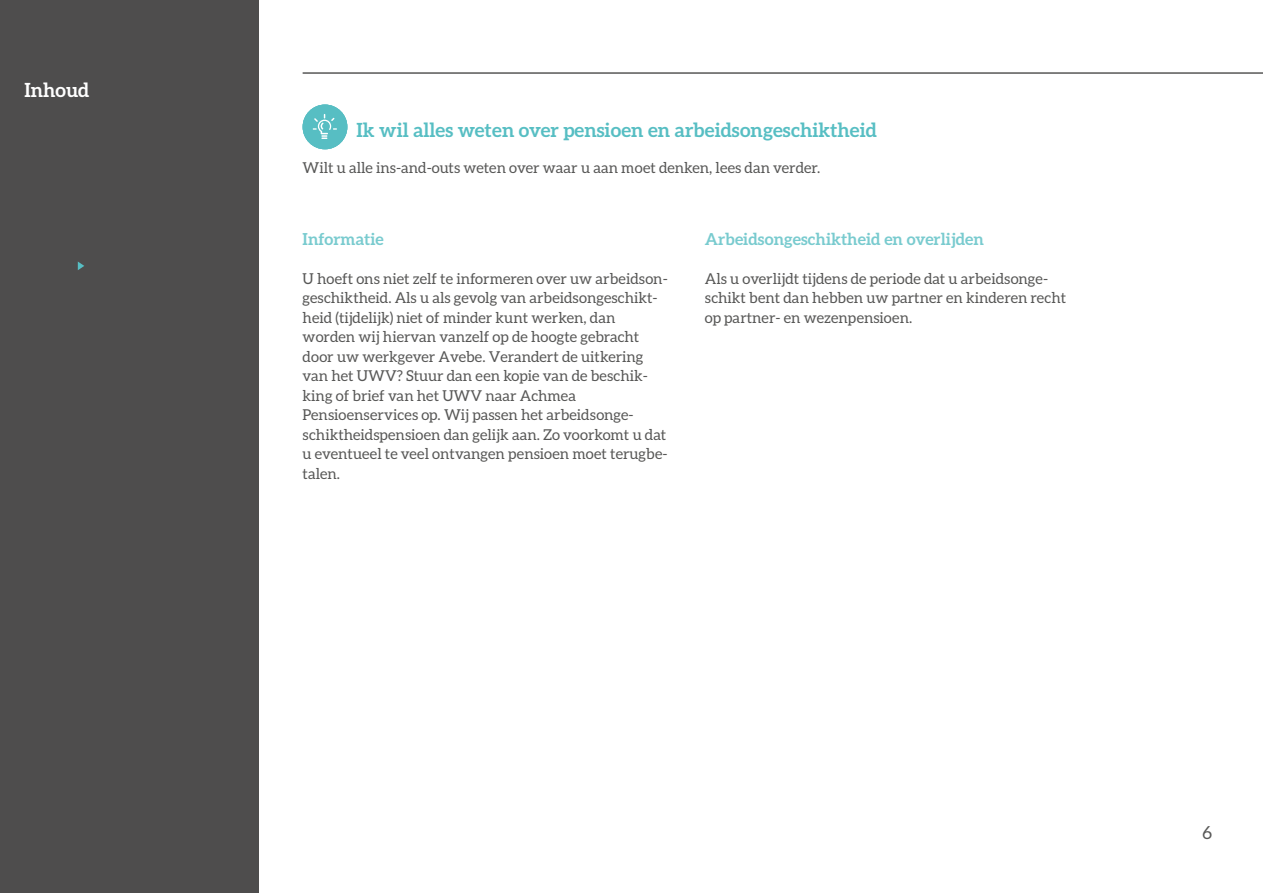
<style>
.page{position:relative;width:1263px;height:893px;background:#fff}
.page>*{position:absolute;margin:0;border:0;box-sizing:border-box;transform-origin:0 0}
.t1{font:700 19.5px "Aleo";color:#57bec3}
.t2{font:700 19.5px "Aleo";color:#fff}
.t3{font:18px "Aleo";color:#575756}
.t4{font:700 16.5px "Aleo";color:#79cbcf}
.t5{font:15px/19.5px "Aleo";color:#575756}
</style>
<div class="page">
<div style="left:0;top:0;width:259px;height:893px;background:#4e4d4d"></div>
<hr style="left:303px;top:72px;width:960px;height:2px;background:#575756">
<div style="left:303px;top:105px;width:44px;height:44px;background:#57bec3;border-radius:50%"></div>
<svg style="left:313px;top:114px;width:24px;height:25px"></svg>
<svg style="left:78px;top:261px;width:6px;height:9px"></svg>
<h1 class="t2" style="left:24px;top:78px;width:67px">Inhoud</h1>
<h1 class="t1" style="left:357px;top:119px;width:522px">Ik wil alles weten over pensioen en arbeidsongeschiktheid</h1>
<p class="t5" style="left:303px;top:158px;width:519px">Wilt u alle ins-and-outs weten over waar u aan moet denken, lees dan verder.</p>
<p class="t4" style="left:303px;top:229px;width:83px">Informatie</p>
<p class="t5" style="left:303px;top:269px;width:367px">U hoeft ons niet zelf te informeren over uw arbeidson&shy;geschiktheid. Als u als gevolg van arbeidsongeschikt&shy;heid (tijdelijk) niet of minder kunt werken, dan worden wij hiervan vanzelf op de hoogte gebracht door uw werkgever Avebe. Verandert de uitkering van het UWV? Stuur dan een kopie van de beschik&shy;king of brief van het UWV naar Achmea Pensioenservices op. Wij passen het arbeidsonge&shy;schiktheidspensioen dan gelijk aan. Zo voorkomt u dat u eventueel te veel ontvangen pensioen moet terugbe&shy;talen.</p>
<p class="t4" style="left:705px;top:229px;width:281px">Arbeidsongeschiktheid en overlijden</p>
<p class="t5" style="left:705px;top:269px;width:363px">Als u overlijdt tijdens de periode dat u arbeidsonge&shy;schikt bent dan hebben uw partner en kinderen recht op partner- en wezenpensioen.</p>
<p class="t3" style="left:1202px;top:823px;width:11px">6</p>
</div>
